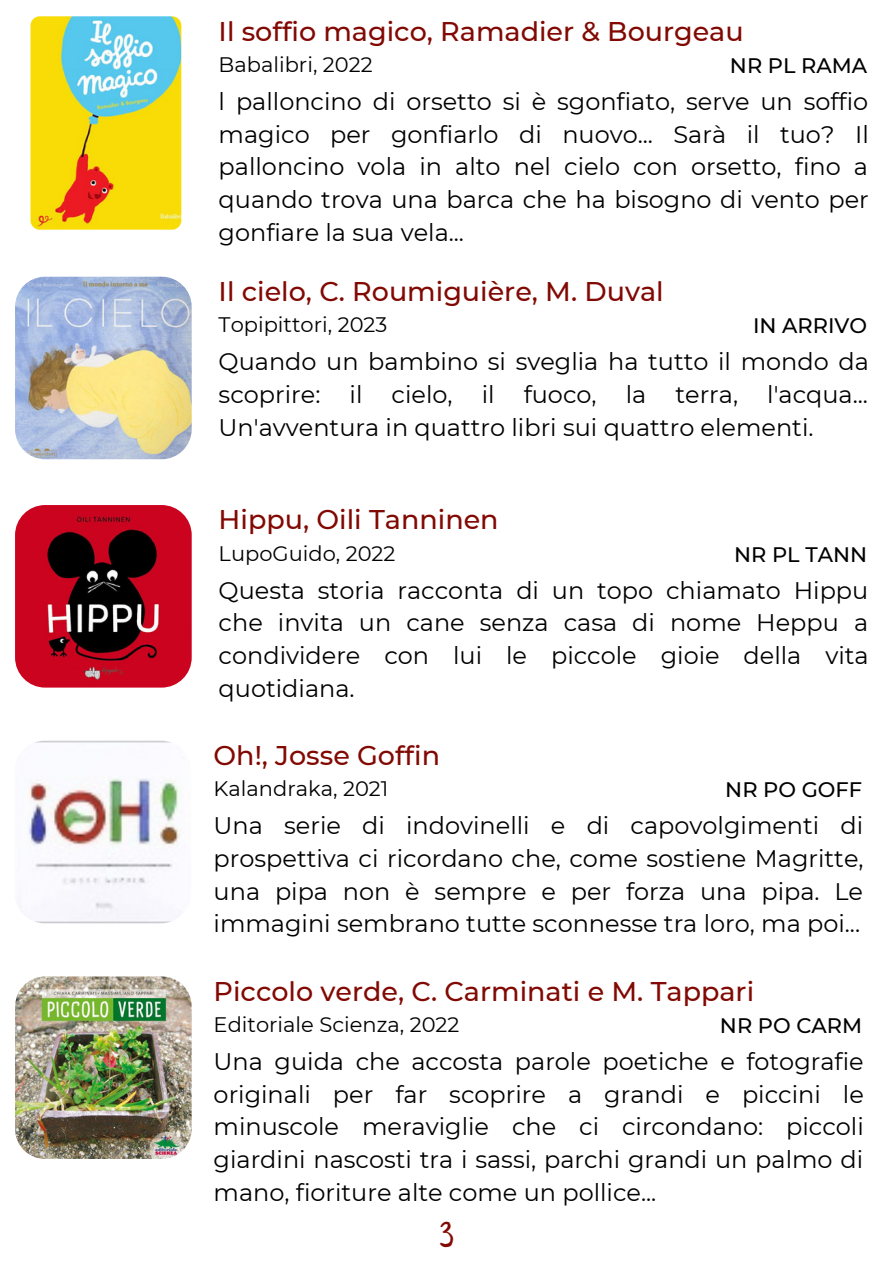
<style>
.page{position:relative;width:893px;height:1264px;background:#fff}
.page>*{position:absolute;margin:0;border:0;box-sizing:border-box;transform-origin:0 0}
.t1{font:37.5px "Leafy Extended";color:#820903}
.t2{font:500 27px "Montserrat";color:#820903}
.t3{font:24px/32.5px "Montserrat";color:#000;text-align:justify}
.t4{font:21px "Montserrat";color:#000}
.t5{font:500 21px "Montserrat";color:#000}
</style>
<div class="page">
<img style="left:15px;top:505px;width:177px;height:182px;border-radius:30px">
<img style="left:14px;top:740px;width:177px;height:183px;border-radius:30px">
<img style="left:15px;top:976px;width:177px;height:182px;border-radius:30px">
<img style="left:31px;top:16px;width:150px;height:214px;border-radius:9px">
<img style="left:15px;top:277px;width:177px;height:182px;border-radius:30px">
<p class="t2" style="left:219px;top:14px;width:526px">Il soffio magico, Ramadier &amp; Bourgeau</p>
<p class="t4" style="left:219px;top:52px;width:155px">Babalibri, 2022</p>
<p class="t3" style="left:219px;top:85px;width:651px">l palloncino di orsetto si è sgonfiato, serve un soffio magico per gonfiarlo di nuovo... Sarà il tuo? Il palloncino vola in alto nel cielo con orsetto, fino a quando trova una barca che ha bisogno di vento per gonfiare la sua vela...</p>
<p class="t5" style="left:730px;top:53px;width:139px">NR PL RAMA</p>
<p class="t2" style="left:219px;top:275px;width:446px">Il cielo, C. Roumiguière, M. Duval</p>
<p class="t4" style="left:219px;top:312px;width:170px">Topipittori, 2023</p>
<p class="t3" style="left:219px;top:345px;width:651px">Quando un bambino si sveglia ha tutto il mondo da scoprire: il cielo, il fuoco, la terra, l'acqua...<br>Un'avventura in quattro libri sui quattro elementi.</p>
<p class="t5" style="left:753px;top:313px;width:116px">IN ARRIVO</p>
<p class="t2" style="left:219px;top:503px;width:281px">Hippu, Oili Tanninen</p>
<p class="t4" style="left:219px;top:540px;width:178px">LupoGuido, 2022</p>
<p class="t3" style="left:219px;top:574px;width:651px">Questa storia racconta di un topo chiamato Hippu che invita un cane senza casa di nome Heppu a condividere con lui le piccole gioie della vita quotidiana.</p>
<p class="t5" style="left:734px;top:541px;width:134px">NR PL TANN</p>
<p class="t2" style="left:213px;top:738px;width:228px">Oh!, Josse Goffin</p>
<p class="t4" style="left:213px;top:776px;width:176px">Kalandraka, 2021</p>
<p class="t3" style="left:213px;top:809px;width:651px">Una serie di indovinelli e di capovolgimenti di prospettiva ci ricordano che, come sostiene Magritte, una pipa non è sempre e per forza una pipa. Le immagini sembrano tutte sconnesse tra loro, ma poi...</p>
<p class="t5" style="left:725px;top:777px;width:138px">NR PO GOFF</p>
<p class="t2" style="left:213px;top:974px;width:542px">Piccolo verde, C. Carminati e M. Tappari</p>
<p class="t4" style="left:213px;top:1011px;width:247px">Editoriale Scienza, 2022</p>
<p class="t3" style="left:213px;top:1045px;width:651px">Una guida che accosta parole poetiche e fotografie originali per far scoprire a grandi e piccini le minuscole meraviglie che ci circondano: piccoli giardini nascosti tra i sassi, parchi grandi un palmo di mano, fioriture alte come un pollice...</p>
<p class="t5" style="left:720px;top:1012px;width:144px">NR PO CARM</p>
<p class="t1" style="left:439px;top:1219px;width:17px">3</p>
</div>
